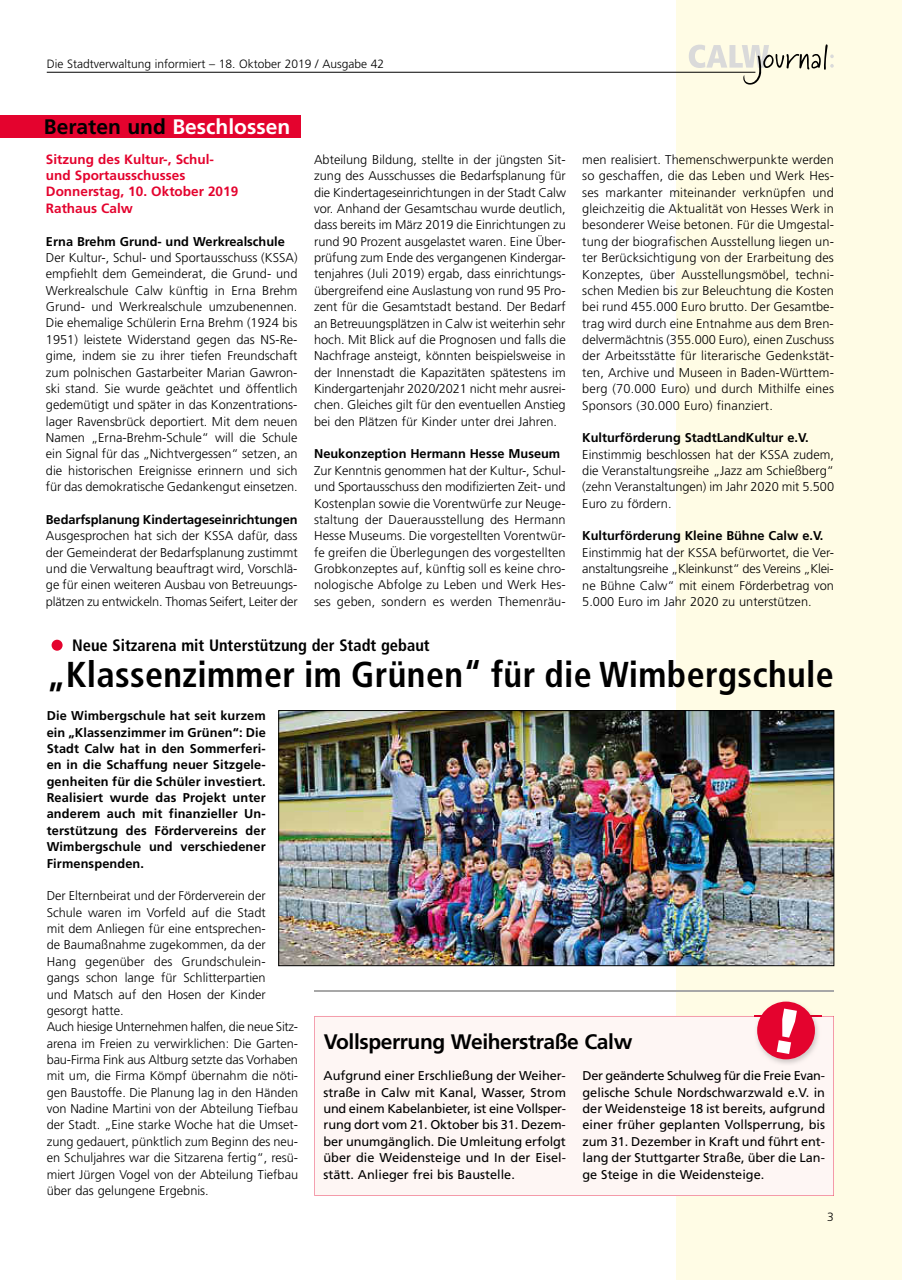
<style>
.page{position:relative;width:902px;height:1280px;background:#fff}
.page>*{position:absolute;margin:0;border:0;box-sizing:border-box;transform-origin:0 0}
.t1{font:700 condensed 36px "Frutiger LT Pro";letter-spacing:.01em;color:#000}
.t2{font:700 21px "Frutiger LT Pro";letter-spacing:-.02em;color:#000}
.t3{font:700 21px "Frutiger LT Pro";color:#fff}
.t4{font:700 condensed 16.5px "Frutiger LT Pro";color:#000}
.t5{font:700 13.5px/16.4px "Frutiger LT Pro";color:#e4032e}
.t6{font:300 12.75px/16.4px "Frutiger LT Pro";color:#000;text-align:justify}
.t7{font:12.75px/16.4px "Frutiger LT Pro";color:#000;text-align:justify}
.t8{font:700 12.75px/16.4px "Frutiger LT Pro";color:#000;text-align:justify}
.t9{font:300 12px "Frutiger LT Pro";color:#000}
.s1{color:#000}
</style>
<div class="page">
<div style="left:676px;top:0;width:225px;height:1280px;background:#fffce5"></div>
<svg style="left:688px;top:44px;width:145px;height:41px"></svg>
<hr style="left:47px;top:72px;width:708px;height:1px;background:#000">
<img style="left:280px;top:712px;width:552px;height:252px">
<div style="left:278px;top:710px;width:556px;height:256px;border:1px solid #000"></div>
<div style="left:0;top:115px;width:300px;height:22px;background:#e4032e"></div>
<div style="left:52px;top:640px;width:11px;height:11px;background:#e4032e;border-radius:50%"></div>
<div style="left:314px;top:1016px;width:519px;height:180px;background:#fef6f4"></div>
<img style="left:754px;top:1003px;width:67px;height:63px">
<img style="left:754px;top:1016px;width:67px;height:1px">
<div style="left:757px;top:1001px;width:57px;height:58px;background:#e4032e;border-radius:50%"></div>
<svg style="left:776px;top:1008px;width:20px;height:46px"></svg>
<hr style="left:314px;top:990px;width:362px;height:1px;background:#a7a7a7">
<hr style="left:676px;top:990px;width:157px;height:1px;background:#a7a7a7">
<p class="t9" style="left:47px;top:57px;width:339px">Die Stadtverwaltung informiert – 18. Oktober 2019 / Ausgabe 42</p>
<h2 class="t3" style="left:44px;top:114px;width:248px"><span class="s1">Beraten und</span> Beschlossen</h2>
<p class="t5" style="left:46px;top:151px;width:194px">Sitzung des Kultur-, Schul&shy;und Sportausschusses<br>Donnerstag, 10. Oktober 2019<br>Rathaus Calw</p>
<p class="t8" style="left:46px;top:233px;width:240px">Erna Brehm Grund- und Werkrealschule</p>
<p class="t6" style="left:46px;top:249px;width:253px">Der Kultur-, Schul- und Sportausschuss (KSSA) empfiehlt dem Gemeinderat, die Grund- und Werkrealschule Calw künftig in Erna Brehm Grund- und Werkrealschule umzubenennen.<br>Die ehemalige Schülerin Erna Brehm (1924 bis 1951) leistete Widerstand gegen das NS-Re&shy;gime, indem sie zu ihrer tiefen Freundschaft zum polnischen Gastarbeiter Marian Gawron&shy;ski stand. Sie wurde geächtet und öffentlich gedemütigt und später in das Konzentrations&shy;lager Ravensbrück deportiert. Mit dem neuen Namen „Erna-Brehm-Schule“ will die Schule ein Signal für das „Nichtvergessen“ setzen, an die historischen Ereignisse erinnern und sich für das demokratische Gedankengut einsetzen.</p>
<p class="t8" style="left:46px;top:511px;width:253px">Bedarfsplanung Kindertageseinrichtungen</p>
<p class="t6" style="left:46px;top:528px;width:253px">Ausgesprochen hat sich der KSSA dafür, dass der Gemeinderat der Bedarfsplanung zustimmt und die Verwaltung beauftragt wird, Vorschlä&shy;ge für einen weiteren Ausbau von Betreuungs&shy;plätzen zu entwickeln. Thomas Seifert, Leiter der</p>
<p class="t6" style="left:314px;top:151px;width:253px">Abteilung Bildung, stellte in der jüngsten Sit&shy;zung des Ausschusses die Bedarfsplanung für die Kindertageseinrichtungen in der Stadt Calw vor. Anhand der Gesamtschau wurde deutlich, dass bereits im März 2019 die Einrichtungen zu rund 90 Prozent ausgelastet waren. Eine Über&shy;prüfung zum Ende des vergangenen Kindergar&shy;tenjahres (Juli 2019) ergab, dass einrichtungs&shy;übergreifend eine Auslastung von rund 95 Pro&shy;zent für die Gesamtstadt bestand. Der Bedarf an Betreuungsplätzen in Calw ist weiterhin sehr hoch. Mit Blick auf die Prognosen und falls die Nachfrage ansteigt, könnten beispielsweise in der Innenstadt die Kapazitäten spätestens im Kindergartenjahr 2020/2021 nicht mehr ausrei&shy;chen. Gleiches gilt für den eventuellen Anstieg bei den Plätzen für Kinder unter drei Jahren.</p>
<p class="t8" style="left:314px;top:446px;width:248px">Neukonzeption Hermann Hesse Museum</p>
<p class="t6" style="left:314px;top:462px;width:253px">Zur Kenntnis genommen hat der Kultur-, Schul&shy;und Sportausschuss den modifizierten Zeit- und Kostenplan sowie die Vorentwürfe zur Neuge&shy;staltung der Dauerausstellung des Hermann Hesse Museums. Die vorgestellten Vorentwür&shy;fe greifen die Überlegungen des vorgestellten Grobkonzeptes auf, künftig soll es keine chro&shy;nologische Abfolge zu Leben und Werk Hes&shy;ses geben, sondern es werden Themenräu-</p>
<p class="t6" style="left:582px;top:151px;width:253px">men realisiert. Themenschwerpunkte werden so geschaffen, die das Leben und Werk Hes&shy;ses markanter miteinander verknüpfen und gleichzeitig die Aktualität von Hesses Werk in besonderer Weise betonen. Für die Umgestal&shy;tung der biografischen Ausstellung liegen un&shy;ter Berücksichtigung von der Erarbeitung des Konzeptes, über Ausstellungsmöbel, techni&shy;schen Medien bis zur Beleuchtung die Kosten bei rund 455.000 Euro brutto. Der Gesamtbe&shy;trag wird durch eine Entnahme aus dem Bren&shy;delvermächtnis (355.000 Euro), einen Zuschuss der Arbeitsstätte für literarische Gedenkstät&shy;ten, Archive und Museen in Baden-Württem&shy;berg (70.000 Euro) und durch Mithilfe eines Sponsors (30.000 Euro) finanziert.</p>
<p class="t8" style="left:582px;top:430px;width:228px">Kulturförderung StadtLandKultur e.V.</p>
<p class="t6" style="left:582px;top:446px;width:253px">Einstimmig beschlossen hat der KSSA zudem, die Veranstaltungsreihe „Jazz am Schießberg“ (zehn Veranstaltungen) im Jahr 2020 mit 5.500<br>Euro zu fördern.</p>
<p class="t8" style="left:582px;top:528px;width:243px">Kulturförderung Kleine Bühne Calw e.V.</p>
<p class="t6" style="left:582px;top:544px;width:253px">Einstimmig hat der KSSA befürwortet, die Ver&shy;anstaltungsreihe „Kleinkunst“ des Vereins „Klei&shy;ne Bühne Calw“ mit einem Förderbetrag von 5.000 Euro im Jahr 2020 zu unterstützen.</p>
<p class="t4" style="left:72px;top:635px;width:359px">Neue Sitzarena mit Unterstützung der Stadt gebaut</p>
<h1 class="t1" style="left:47px;top:653px;width:788px">„Klassenzimmer im Grünen“ für die Wimbergschule</h1>
<p class="t8" style="left:47px;top:708px;width:220px">Die Wimbergschule hat seit kurzem ein „Klassenzimmer im Grünen“: Die Stadt Calw hat in den Sommerferi&shy;en in die Schaffung neuer Sitzgele&shy;genheiten für die Schüler investiert.<br>Realisiert wurde das Projekt unter anderem auch mit finanzieller Un&shy;terstützung des Fördervereins der Wimbergschule und verschiedener Firmenspenden.</p>
<p class="t6" style="left:47px;top:888px;width:253px;text-align:left">Der Elternbeirat und der Förderverein der Schule waren im Vorfeld auf die Stadt<br>mit dem Anliegen für eine entsprechen-<br>de Baumaßnahme zugekommen, da der Hang gegenüber des Grundschulein&shy;gangs schon lange für Schlitterpartien<br>und Matsch auf den Hosen der Kinder gesorgt hatte.<br>Auch hiesige Unternehmen halfen, die neue Sitz&shy;arena im Freien zu verwirklichen: Die Garten&shy;bau-Firma Fink aus Altburg setzte das Vorhaben mit um, die Firma Kömpf übernahm die nöti&shy;gen Baustoffe. Die Planung lag in den Händen von Nadine Martini von der Abteilung Tiefbau der Stadt. „Eine starke Woche hat die Umset&shy;zung gedauert, pünktlich zum Beginn des neu&shy;en Schuljahres war die Sitzarena fertig“, resü&shy;miert Jürgen Vogel von der Abteilung Tiefbau über das gelungene Ergebnis.</p>
<h2 class="t2" style="left:324px;top:1029px;width:310px">Vollsperrung Weiherstraße Calw</h2>
<p class="t7" style="left:323px;top:1068px;width:244px">Aufgrund einer Erschließung der Weiher&shy;straße in Calw mit Kanal, Wasser, Strom und einem Kabelanbieter, ist eine Vollsper&shy;rung dort vom 21. Oktober bis 31. Dezem&shy;ber unumgänglich. Die Umleitung erfolgt über die Weidensteige und In der Eisel&shy;stätt. Anlieger frei bis Baustelle.</p>
<p class="t7" style="left:582px;top:1068px;width:244px">Der geänderte Schulweg für die Freie Evan&shy;gelische Schule Nordschwarzwald e.V. in der Weidensteige 18 ist bereits, aufgrund einer früher geplanten Vollsperrung, bis zum 31. Dezember in Kraft und führt ent&shy;lang der Stuttgarter Straße, über die Lan&shy;ge Steige in die Weidensteige.</p>
<p class="t9" style="left:827px;top:1210px;width:8px">3</p>
</div>
